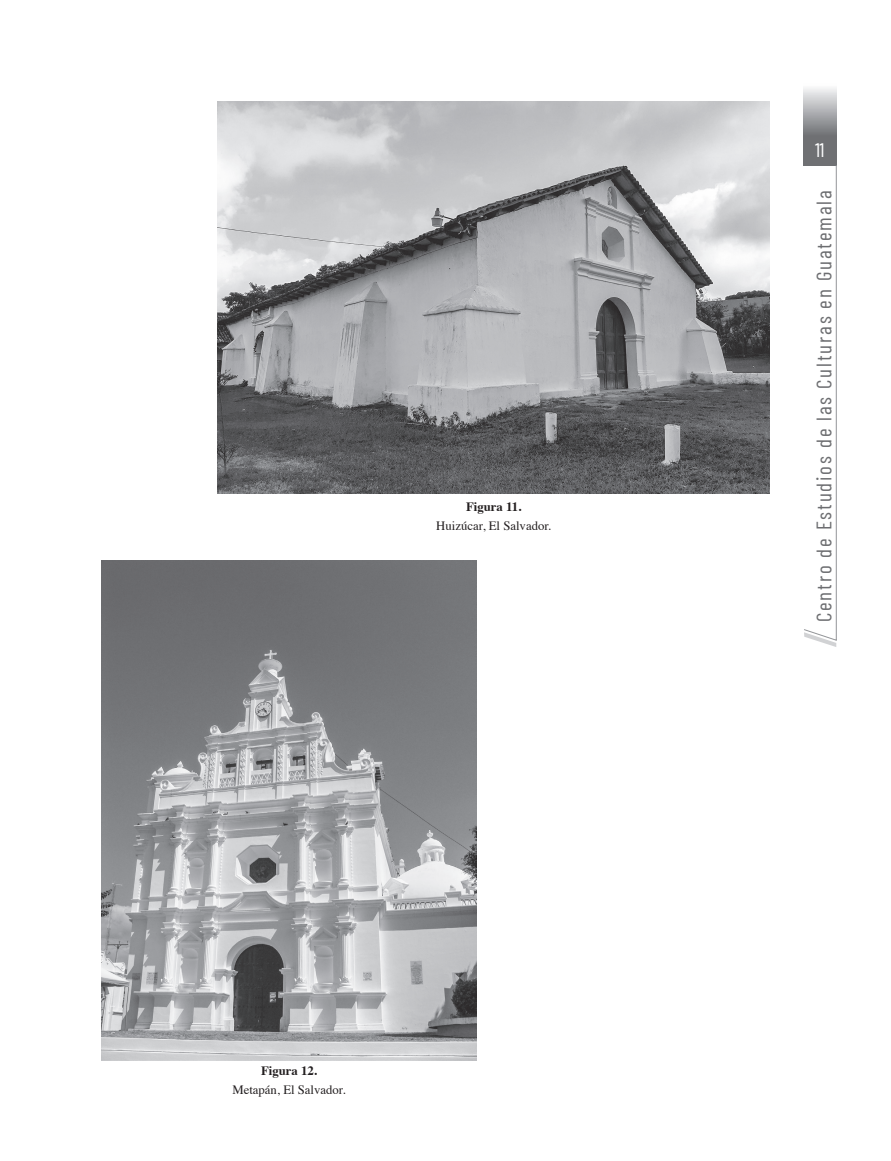
<style>
.page{position:relative;width:891px;height:1161px;background:#fff}
.page>*{position:absolute;margin:0;border:0;box-sizing:border-box;transform-origin:0 0}
.t1{font:21px "Barlow Condensed";letter-spacing:.09em;color:#6c6d70}
.t2{font:19.5px "Barlow Condensed";color:#fff}
.t3{font:12.75px "Times";color:#231f20}
.t4{font:700 12.75px "Times";color:#231f20}
</style>
<div class="page">
<svg style="left:803px;top:88px;width:34px;height:76px;background:#97989b"></svg>
<svg style="left:803px;top:164px;width:34px;height:483px"></svg>
<img style="left:102px;top:560px;width:375px;height:500px">
<img style="left:218px;top:101px;width:552px;height:392px">
<p class="t4" style="left:466px;top:495px;width:57px">Figura 11.</p>
<p class="t3" style="left:436px;top:514px;width:116px">Huizúcar, El Salvador.</p>
<p class="t4" style="left:261px;top:1058px;width:57px">Figura 12.</p>
<p class="t3" style="left:232px;top:1078px;width:115px">Metapán, El Salvador.</p>
<p class="t2" style="left:815px;top:136px;width:11px">11</p>
<p class="t1" style="left:809px;top:622px;width:433px;rotate:-90deg">Centro de Estudios de las Culturas en Guatemala</p>
</div>
